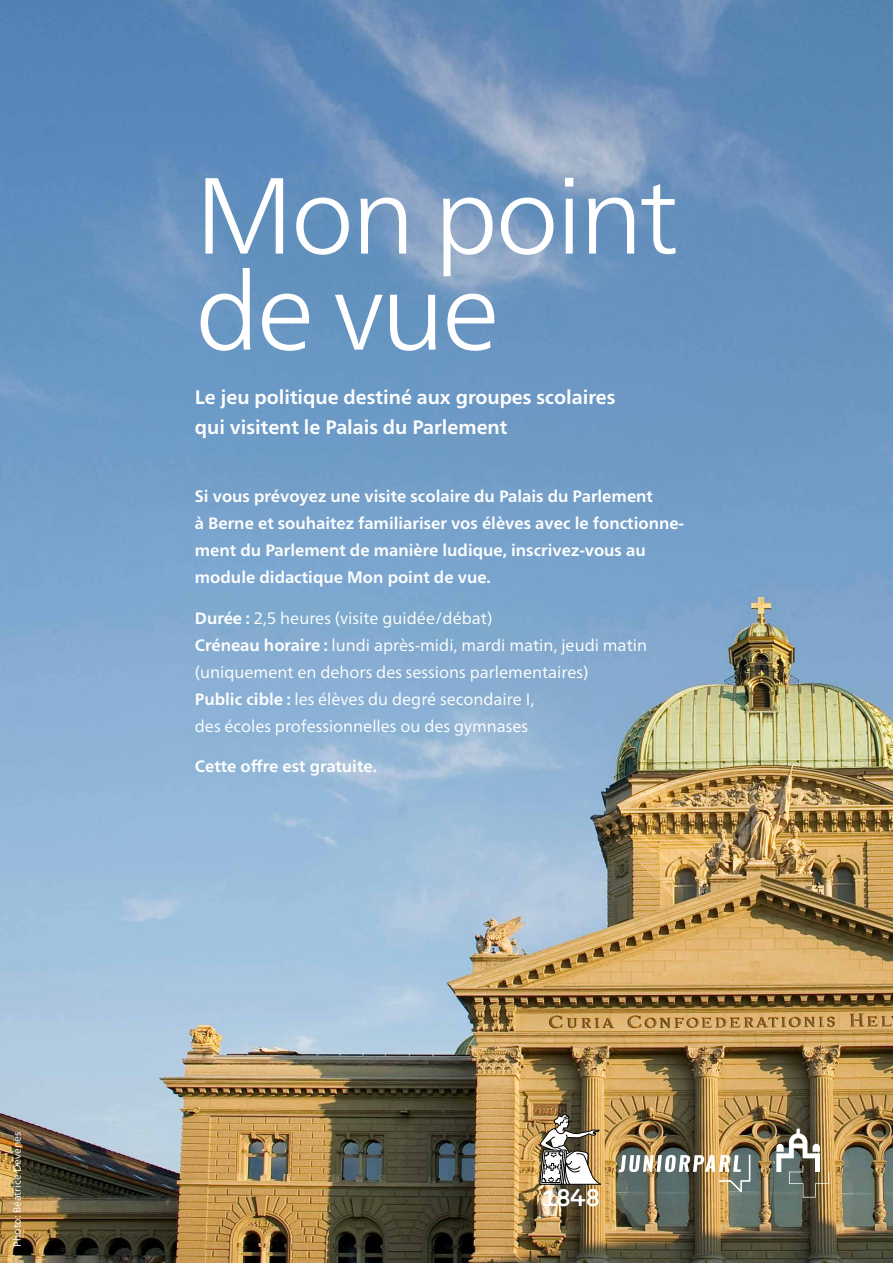
<style>
.page{position:relative;width:893px;height:1263px;background:#fff}
.page>*{position:absolute;margin:0;border:0;box-sizing:border-box;transform-origin:0 0}
.t1{font:300 108px/96px "Frutiger Neue LT Pro";letter-spacing:-.03em;color:#fff}
.t2{font:700 27.45px "Pitch Sans";color:#fff}
.t3{font:700 19.5px/30px "Frutiger Neue LT Pro";color:#fff}
.t4{font:16.5px/27px "Frutiger Neue LT Pro";color:#fff}
.t5{font:700 16.5px/27px "Frutiger Neue LT Pro";color:#fff}
.t6{font:10.5px "Frutiger Neue LT Pro";color:#fff}
.s1{font-weight:700}
.s2{font-family:"Pitch"}
</style>
<div class="page">
<img style="left:0;top:0;width:893px;height:1263px">
<img style="left:776px;top:1128px;width:53px;height:69px">
<img style="left:619px;top:1155px;width:131px;height:37px">
<img style="left:538px;top:1112px;width:63px;height:73px">
<p class="t6" style="left:11px;top:1247px;width:117px;rotate:-90deg">Photo: Béatrice Devènes</p>
<h1 class="t1" style="left:195px;top:167px;width:485px">Mon point de vue</h1>
<p class="t3" style="left:195px;top:382px;width:422px">Le jeu politique destiné aux groupes scolaires qui visitent le Palais du Parlement</p>
<p class="t5" style="left:195px;top:483px;width:491px">Si vous prévoyez une visite scolaire du Palais du Parlement<br>à Berne et souhaitez familiariser vos élèves avec le fonctionne&shy;ment du Parlement de manière ludique, inscrivez-vous au module didactique Mon point de vue.</p>
<p class="t4" style="left:195px;top:604px;width:454px"><span class="s1">Durée :</span> 2,5 heures (visite guidée/débat)<br><span class="s1">Créneau horaire :</span> lundi après-midi, mardi matin, jeudi matin (uniquement en dehors des sessions parlementaires)<br><span class="s1">Public cible :</span> les élèves du degré secondaire I,<br>des écoles professionnelles ou des gymnases</p>
<p class="t5" style="left:195px;top:753px;width:184px">Cette offre est gratuite.</p>
<h2 class="t2" style="left:541px;top:1179px;width:62px"><span class="s2">1</span>848</h2>
</div>
